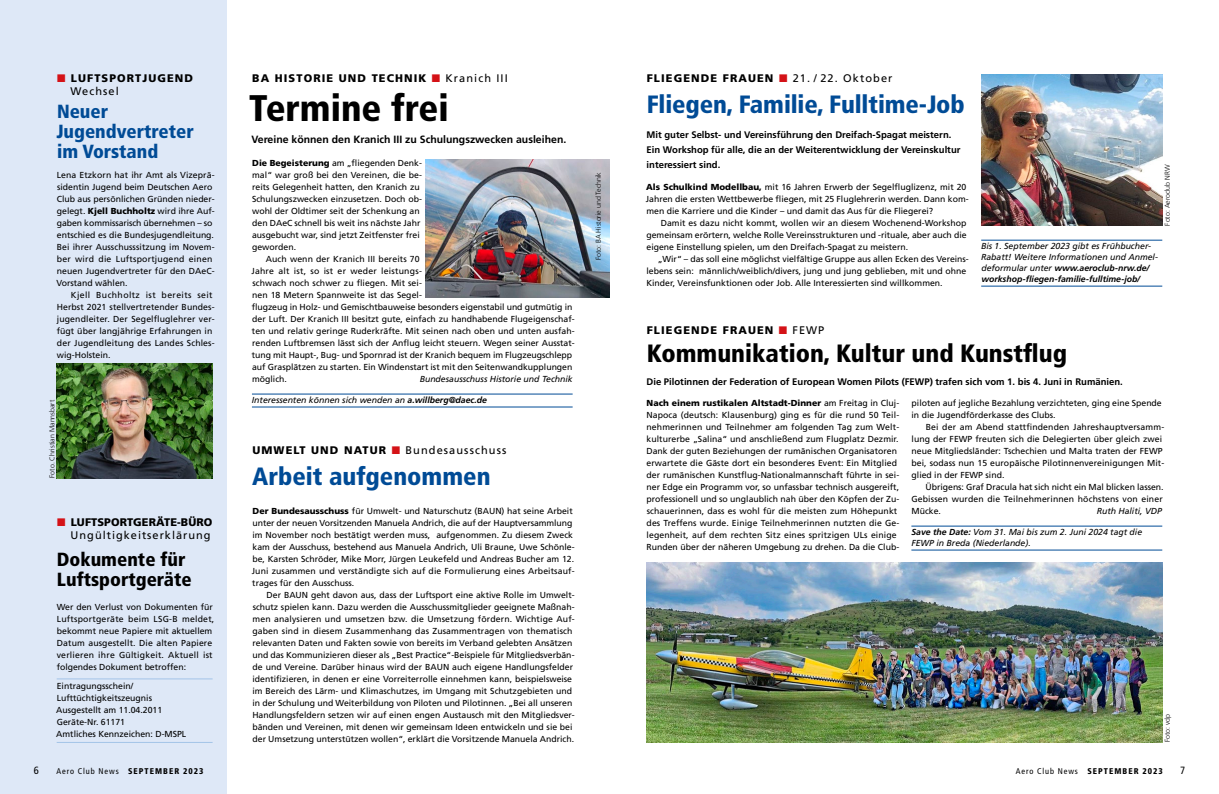
<style>
.page{position:relative;width:1219px;height:794px;background:#fff}
.page>*{position:absolute;margin:0;border:0;box-sizing:border-box;transform-origin:0 0}
.t1{font:900 condensed 37px "Frutiger LT Com";color:#000}
.t2{font:900 condensed 25px "Frutiger LT Com";letter-spacing:-.005em;color:#004b96}
.t3{font:900 condensed 25px "Frutiger LT Com";color:#000}
.t4{font:900 condensed 19px/20px "Frutiger LT Com";color:#004b96}
.t5{font:900 condensed 19px/20px "Frutiger LT Com";color:#000}
.t6{font:900 11px/13.2px "Frutiger LT Com";letter-spacing:.1em;color:#000}
.t7{font:11px/13.2px "Frutiger LT Com";letter-spacing:.09em;color:#000;text-align:right}
.t8{font:700 10.5px "Frutiger LT Com";color:#000}
.t9{font:condensed 10.5px "Frutiger LT Com";color:#000}
.t10{font:700 9.5px/15px "Frutiger LT Com";color:#000}
.t11{font:8.7px/12px "Frutiger LT Com";color:#000}
.t12{font:italic 8.7px/11px "Frutiger LT Com";color:#000}
.t13{font:900 condensed 8.3px "Frutiger LT Com";letter-spacing:.125em;color:#000}
.t14{font:300 7px "Frutiger LT Com";color:#000}
.s1{color:#d41217}
.s2{font-weight:400}
.s3{font-weight:900}
.s4{font-weight:700}
</style>
<div class="page">
<div style="left:0;top:0;width:227px;height:794px;background:#dee8f7"></div>
<hr style="left:252px;top:394px;width:321px;height:1px;background:#004b96">
<hr style="left:252px;top:406px;width:321px;height:1px;background:#004b96">
<img style="left:426px;top:159px;width:183px;height:139px">
<img style="left:57px;top:364px;width:156px;height:114px">
<hr style="left:911px;top:526px;width:251px;height:1px;background:#004b96">
<hr style="left:911px;top:549px;width:251px;height:1px;background:#004b96">
<img style="left:646px;top:562px;width:516px;height:180px">
<hr style="left:981px;top:240px;width:181px;height:1px;background:#004b96">
<hr style="left:981px;top:286px;width:181px;height:1px;background:#004b96">
<img style="left:981px;top:74px;width:181px;height:152px">
<hr style="left:57px;top:678px;width:156px;height:1px;background:#a3c4e8">
<hr style="left:57px;top:742px;width:156px;height:1px;background:#a3c4e8">
<p class="t6" style="left:647px;top:71px;width:247px">FLIEGENDE FRAUEN <span class="s1">■</span> <span class="s2">21. / 22. Oktober</span></p>
<h2 class="t2" style="left:647px;top:89px;width:320px">Fliegen, Familie, Fulltime-Job</h2>
<p class="t10" style="left:646px;top:127px;width:315px">Mit guter Selbst- und Vereinsführung den Dreifach-Spagat meistern.<br>Ein Workshop für alle, die an der Weiterentwicklung der Vereinskultur interessiert sind.</p>
<p class="t11" style="left:646px;top:181px;width:324px"><span class="s3">Als Schulkind Modellbau,</span> mit 16 Jahren Erwerb der Segelfluglizenz, mit 20<br>Jahren die ersten Wettbewerbe fliegen, mit 25 Fluglehrerin werden. Dann kom&shy;men die Karriere und die Kinder – und damit das Aus für die Fliegerei?</p>
<p class="t11" style="left:646px;top:217px;width:322px;text-align:justify;text-indent:14px">Damit es dazu nicht kommt, wollen wir an diesem Wochenend-Workshop gemeinsam erörtern, welche Rolle Vereinsstrukturen und -rituale, aber auch die eigene Einstellung spielen, um den Dreifach-Spagat zu meistern.</p>
<p class="t11" style="left:646px;top:253px;width:324px;text-indent:11px">„Wir“ – das soll eine möglichst vielfältige Gruppe aus allen Ecken des Vereins&shy;lebens sein: männlich/weiblich/divers, jung und jung geblieben, mit und ohne<br>Kinder, Vereinsfunktionen oder Job. Alle Interessierten sind willkommen.</p>
<p class="t6" style="left:252px;top:71px;width:257px">BA HISTORIE UND TECHNIK <span class="s1">■</span> <span class="s2">Kranich III</span></p>
<h1 class="t1" style="left:249px;top:86px;width:201px">Termine frei</h1>
<p class="t8" style="left:251px;top:133px;width:316px">Vereine können den Kranich III zu Schulungszwecken ausleihen.</p>
<p class="t11" style="left:252px;top:157px;width:171px"><span class="s3">Die Begeisterung</span> am „fliegenden Denk&shy;mal“ war groß bei den Vereinen, die be&shy;reits Gelegenheit hatten, den Kranich zu Schulungszwecken einzusetzen. Doch ob&shy;wohl der Oldtimer seit der Schenkung an den DAeC schnell bis weit ins nächste Jahr ausgebucht war, sind jetzt Zeitfenster frei geworden.</p>
<p class="t11" style="left:251px;top:253px;width:325px;text-indent:14px">Auch wenn der Kranich III bereits 70<br>Jahre alt ist, so ist er weder leistungs-<br>schwach noch schwer zu fliegen. Mit sei-<br>nen 18 Metern Spannweite ist das Segel-<br>flugzeug in Holz- und Gemischtbauweise besonders eigenstabil und gutmütig in der Luft. Der Kranich III besitzt gute, einfach zu handhabende Flugeigenschaf&shy;ten und relativ geringe Ruderkräfte. Mit seinen nach oben und unten ausfah&shy;renden Luftbremsen lässt sich der Anflug leicht steuern. Wegen seiner Ausstat&shy;tung mit Haupt-, Bug- und Spornrad ist der Kranich bequem im Flugzeugschlepp auf Grasplätzen zu starten. Ein Windenstart ist mit den Seitenwandkupplungen möglich.</p>
<p class="t6" style="left:70px;top:72px;width:124px;text-indent:-13px"><span class="s1">■</span> LUFTSPORTJUGEND<br><span class="s2">Wechsel</span></p>
<h3 class="t4" style="left:56px;top:102px;width:139px">Neuer<br>Jugendvertreter im Vorstand</h3>
<p class="t11" style="left:56px;top:169px;width:160px">Lena Etzkorn hat ihr Amt als Vizeprä&shy;sidentin Jugend beim Deutschen Aero Club aus persönlichen Gründen nieder&shy;gelegt. <span class="s3">Kjell Buchholtz</span> wird ihre Auf&shy;gaben kommissarisch übernehmen – so entschied es die Bundesjugendleitung.<br>Bei ihrer Ausschusssitzung im Novem&shy;ber wird die Luftsportjugend einen neuen Jugendvertreter für den DAeC-Vorstand wählen.</p>
<p class="t11" style="left:57px;top:289px;width:159px;text-indent:14px">Kjell Buchholtz ist bereits seit Herbst 2021 stellvertretender Bundes&shy;jugendleiter. Der Segelfluglehrer ver&shy;fügt über langjährige Erfahrungen in der Jugendleitung des Landes Schles&shy;wig-Holstein.</p>
<p class="t14" style="left:1163px;top:226px;width:62px;rotate:-90deg">Foto: Aeroclub NRW</p>
<p class="t14" style="left:594px;top:260px;width:89px;rotate:-90deg">Foto: BA Historie und Technik</p>
<p class="t12" style="left:981px;top:241px;width:178px">Bis 1. September 2023 gibt es Frühbucher-Rabatt! Weitere Informationen und Anmel&shy;deformular unter <span class="s4">www.aeroclub-nrw.de/ workshop-fliegen-familie-fulltime-job/</span></p>
<p class="t6" style="left:647px;top:323px;width:179px">FLIEGENDE FRAUEN <span class="s1">■</span> <span class="s2">FEWP</span></p>
<h2 class="t3" style="left:647px;top:339px;width:422px">Kommunikation, Kultur und Kunstflug</h2>
<p class="t10" style="left:646px;top:374px;width:478px">Die Pilotinnen der Federation of European Women Pilots (FEWP) trafen sich vom 1. bis 4. Juni in Rumänien.</p>
<p class="t12" style="left:420px;top:373px;width:155px">Bundesausschuss Historie und Technik</p>
<p class="t12" style="left:252px;top:395px;width:237px">Interessenten können sich wenden an <span class="s4">a.willberg@daec.de</span></p>
<p class="t14" style="left:48px;top:478px;width:79px;rotate:-90deg">Foto. Christian Mannsbart</p>
<p class="t11" style="left:646px;top:397px;width:254px"><span class="s3">Nach einem rustikalen Altstadt-Dinner</span> am Freitag in Cluj-Napoca (deutsch: Klausenburg) ging es für die rund 50 Teil&shy;nehmerinnen und Teilnehmer am folgenden Tag zum Welt&shy;kulturerbe „Salina“ und anschließend zum Flugplatz Dezmir.<br>Dank der guten Beziehungen der rumänischen Organisatoren erwartete die Gäste dort ein besonderes Event: Ein Mitglied der rumänischen Kunstflug-Nationalmannschaft führte in sei&shy;ner Edge ein Programm vor, so unfassbar technisch ausgereift, professionell und so unglaublich nah über den Köpfen der Zu&shy;schauerinnen, dass es wohl für die meisten zum Höhepunkt des Treffens wurde. Einige Teilnehmerinnen nutzten die Ge&shy;legenheit, auf dem rechten Sitz eines spritzigen ULs einige Runden über der näheren Umgebung zu drehen. Da die Club-</p>
<p class="t11" style="left:911px;top:397px;width:252px">piloten auf jegliche Bezahlung verzichteten, ging eine Spende in die Jugendförderkasse des Clubs.</p>
<p class="t11" style="left:912px;top:421px;width:254px;text-indent:14px">Bei der am Abend stattfindenden Jahreshauptversamm&shy;lung der FEWP freuten sich die Delegierten über gleich zwei neue Mitgliedsländer: Tschechien und Malta traten der FEWP bei, sodass nun 15 europäische Pilotinnenvereinigungen Mit&shy;glied in der FEWP sind.</p>
<p class="t11" style="left:911px;top:481px;width:254px;text-align:justify;text-indent:14px">Übrigens: Graf Dracula hat sich nicht ein Mal blicken lassen.<br>Gebissen wurden die Teilnehmerinnen höchstens von einer Mücke.</p>
<p class="t7" style="left:252px;top:444px;width:255px"><span class="s3">UMWELT UND NATUR</span> <span class="s1">■</span> Bundesausschuss</p>
<h2 class="t2" style="left:252px;top:461px;width:240px">Arbeit aufgenommen</h2>
<p class="t11" style="left:252px;top:505px;width:324px"><span class="s3">Der Bundesausschuss</span> für Umwelt- und Naturschutz (BAUN) hat seine Arbeit unter der neuen Vorsitzenden Manuela Andrich, die auf der Hauptversammlung im November noch bestätigt werden muss, aufgenommen. Zu diesem Zweck kam der Ausschuss, bestehend aus Manuela Andrich, Uli Braune, Uwe Schönle&shy;be, Karsten Schröder, Mike Morr, Jürgen Leukefeld und Andreas Bucher am 12.<br>Juni zusammen und verständigte sich auf die Formulierung eines Arbeitsauf&shy;trages für den Ausschuss.</p>
<p class="t11" style="left:252px;top:589px;width:324px;text-indent:14px">Der BAUN geht davon aus, dass der Luftsport eine aktive Rolle im Umwelt&shy;schutz spielen kann. Dazu werden die Ausschussmitglieder geeignete Maßnah&shy;men analysieren und umsetzen bzw. die Umsetzung fördern. Wichtige Auf&shy;gaben sind in diesem Zusammenhang das Zusammentragen von thematisch relevanten Daten und Fakten sowie von bereits im Verband gelebten Ansätzen und das Kommunizieren dieser als „Best Practice“-Beispiele für Mitgliedsverbän&shy;de und Vereine. Darüber hinaus wird der BAUN auch eigene Handlungsfelder identifizieren, in denen er eine Vorreiterrolle einnehmen kann, beispielsweise im Bereich des Lärm- und Klimaschutzes, im Umgang mit Schutzgebieten und in der Schulung und Weiterbildung von Piloten und Pilotinnen. „Bei all unseren Handlungsfeldern setzen wir auf einen engen Austausch mit den Mitgliedsver&shy;bänden und Vereinen, mit denen wir gemeinsam Ideen entwickeln und sie bei der Umsetzung unterstützen wollen“, erklärt die Vorsitzende Manuela Andrich.</p>
<p class="t12" style="left:1097px;top:505px;width:67px">Ruth Haliti, VDP</p>
<p class="t12" style="left:911px;top:527px;width:232px"><span class="s4">Save the Date:</span> Vom 31. Mai bis zum 2. Juni 2024 tagt die<br>FEWP in Breda (Niederlande).</p>
<p class="t7" style="left:57px;top:515px;width:157px"><span class="s1">■</span> <span class="s3">LUFTSPORTGERÄTE-BÜRO<br></span>Ungültigkeitserklärung</p>
<h3 class="t5" style="left:57px;top:549px;width:136px">Dokumente für<br>Luftsportgeräte</h3>
<p class="t11" style="left:57px;top:601px;width:159px">Wer den Verlust von Dokumenten für Luftsportgeräte beim LSG-B meldet, bekommt neue Papiere mit aktuellem Datum ausgestellt. Die alten Papiere verlieren ihre Gültigkeit. Aktuell ist folgendes Dokument betroffen:</p>
<p class="t11" style="left:56px;top:680px;width:132px">Eintragungsschein/<br>Lufttüchtigkeitszeugnis<br>Ausgestellt am 11.04.2011<br>Geräte-Nr. 61171<br>Amtliches Kennzeichen: D-MSPL</p>
<p class="t14" style="left:1163px;top:742px;width:30px;rotate:-90deg">Foto: vdp</p>
<p class="t9" style="left:34px;top:764px;width:7px">6</p>
<p class="t13" style="left:56px;top:766px;width:149px"><span class="s2">Aero Club News</span> SEPTEMBER 2023</p>
<p class="t13" style="left:1016px;top:766px;width:149px"><span class="s2">Aero Club News</span> SEPTEMBER 2023</p>
<p class="t9" style="left:1180px;top:764px;width:7px">7</p>
</div>
